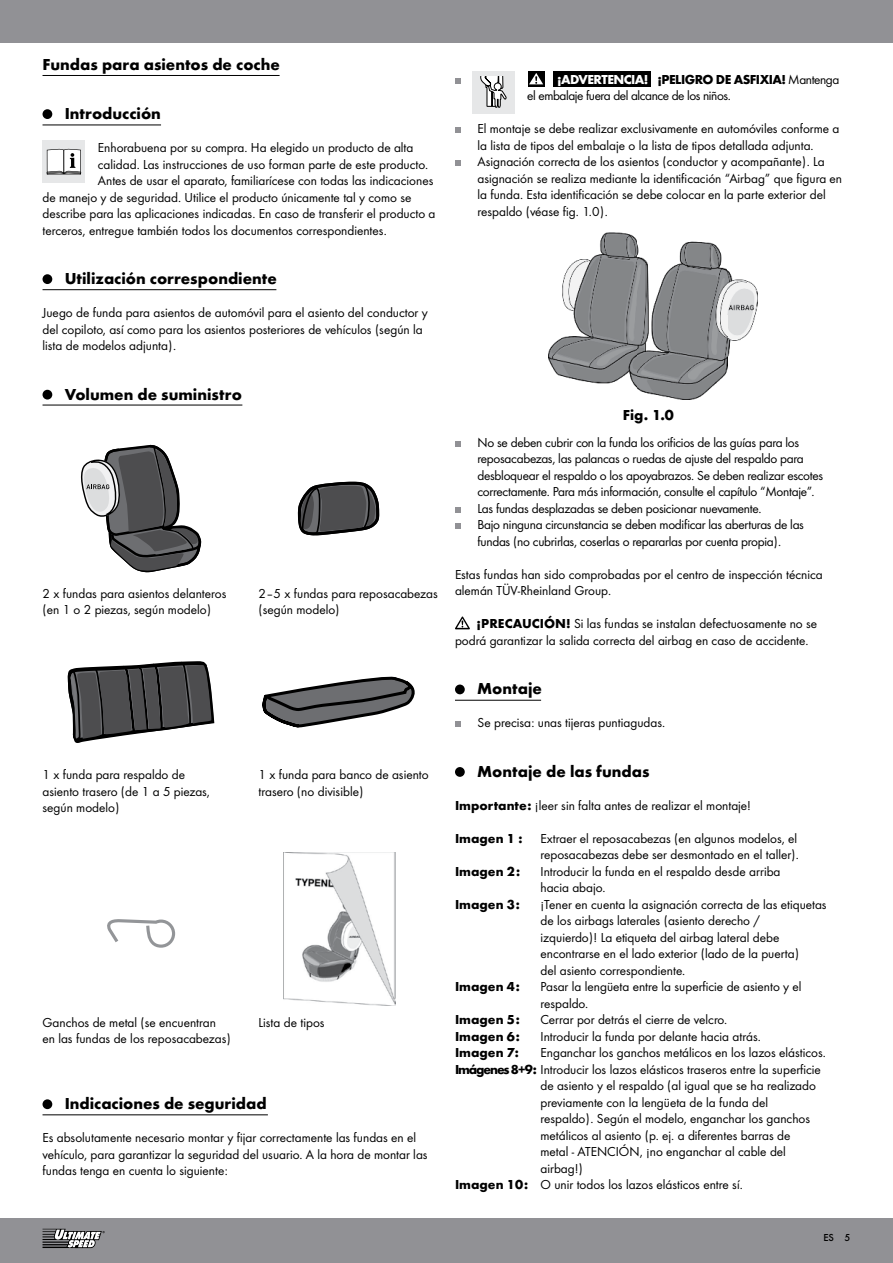
<style>
.page{position:relative;width:893px;height:1263px;background:#fff}
.page>*{position:absolute;margin:0;border:0;box-sizing:border-box;transform-origin:0 0}
.t1{font:700 16.5px "Futura";color:#000}
.t2{font:700 15px "Futura";color:#000}
.t3{font:13.5px/16.5px "Futura Boo";color:#000}
.t4{font:13.5px/16.5px "Futura Boo";letter-spacing:-.02em;color:#000}
.t5{font:700 13.5px "Futura";color:#000}
.t6{font:13.5px "Futura Boo";letter-spacing:-.03em;color:#000}
.t7{font:700 13.5px "Futura";letter-spacing:-.04em;color:#000}
.t8{font:700 13.5px "Futura";letter-spacing:-.04em;color:#fff}
.t9{font:500 10.5px "Futura";color:#000}
.s1{font-family:"Futura Boo";font-weight:400}
.s2{font-family:"Futura";font-weight:700}
</style>
<div class="page">
<div style="left:0;top:1218px;width:893px;height:45px;background:#919195"></div>
<div style="left:0;top:0;width:893px;height:43px;background:#919195"></div>
<svg style="left:43px;top:1229px;width:62px;height:19px"></svg>
<div style="left:43px;top:109px;width:9px;height:10px;background:#000;border-radius:50%"></div>
<div style="left:43px;top:274px;width:9px;height:10px;background:#000;border-radius:50%"></div>
<div style="left:43px;top:390px;width:9px;height:9px;background:#000;border-radius:50%"></div>
<div style="left:43px;top:1099px;width:9px;height:10px;background:#000;border-radius:50%"></div>
<svg style="left:455px;top:78px;width:6px;height:6px"></svg>
<svg style="left:528px;top:71px;width:16px;height:15px"></svg>
<svg style="left:529px;top:73px;width:14px;height:11px"></svg>
<svg style="left:455px;top:127px;width:6px;height:6px"></svg>
<svg style="left:455px;top:160px;width:6px;height:6px"></svg>
<svg style="left:455px;top:441px;width:6px;height:6px"></svg>
<svg style="left:455px;top:507px;width:6px;height:6px"></svg>
<svg style="left:455px;top:523px;width:6px;height:6px"></svg>
<svg style="left:455px;top:616px;width:15px;height:13px"></svg>
<div style="left:455px;top:684px;width:10px;height:10px;background:#000;border-radius:50%"></div>
<svg style="left:455px;top:721px;width:6px;height:6px"></svg>
<div style="left:455px;top:767px;width:10px;height:10px;background:#000;border-radius:50%"></div>
<hr style="left:43px;top:75px;width:237px;height:1px;background:#000">
<hr style="left:43px;top:125px;width:118px;height:1px;background:#000">
<hr style="left:455px;top:700px;width:86px;height:1px;background:#000">
<hr style="left:43px;top:289px;width:233px;height:1px;background:#000">
<hr style="left:43px;top:405px;width:199px;height:1px;background:#000">
<hr style="left:43px;top:1114px;width:225px;height:1px;background:#000">
<div style="left:43px;top:140px;width:42px;height:43px;background:#e6e7e8"></div>
<hr style="left:47px;top:174px;width:34px;height:1px;background:#000">
<svg style="left:47px;top:149px;width:34px;height:25px"></svg>
<svg style="left:81px;top:444px;width:121px;height:129px"></svg>
<svg style="left:297px;top:481px;width:83px;height:55px"></svg>
<svg style="left:67px;top:661px;width:148px;height:82px"></svg>
<svg style="left:262px;top:676px;width:153px;height:52px"></svg>
<svg style="left:107px;top:919px;width:69px;height:29px"></svg>
<img style="left:283px;top:853px;width:113px;height:153px">
<div style="left:472px;top:71px;width:42px;height:43px;background:#e6e7e8"></div>
<svg style="left:480px;top:77px;width:27px;height:31px"></svg>
<img style="left:548px;top:232px;width:209px;height:167px">
<div style="left:554px;top:71px;width:97px;height:16px;background:#000"></div>
<p class="t1" style="left:43px;top:52px;width:239px">Fundas para asientos de coche</p>
<p class="t1" style="left:65px;top:101px;width:98px">Introducción</p>
<p class="t3" style="left:98px;top:139px;width:317px">Enhorabuena por su compra. Ha elegido un producto de alta</p>
<p class="t3" style="left:98px;top:155px;width:332px">calidad. Las instrucciones de uso forman parte de este producto.</p>
<p class="t3" style="left:98px;top:172px;width:337px">Antes de usar el aparato, familiarícese con todas las indicaciones</p>
<p class="t3" style="left:43px;top:188px;width:370px">de manejo y de seguridad. Utilice el producto únicamente tal y como se</p>
<p class="t3" style="left:43px;top:205px;width:395px">describe para las aplicaciones indicadas. En caso de transferir el producto a</p>
<p class="t3" style="left:43px;top:221px;width:346px">terceros, entregue también todos los documentos correspondientes.</p>
<p class="t1" style="left:65px;top:266px;width:214px">Utilización correspondiente</p>
<p class="t3" style="left:43px;top:304px;width:387px">Juego de funda para asientos de automóvil para el asiento del conductor y del copiloto, así como para los asientos posteriores de vehículos (según la lista de modelos adjunta).</p>
<p class="t1" style="left:65px;top:382px;width:179px">Volumen de suministro</p>
<p class="t3" style="left:43px;top:584px;width:185px">2 x fundas para asientos delanteros</p>
<p class="t3" style="left:259px;top:584px;width:181px">2–5 x fundas para reposacabezas</p>
<p class="t3" style="left:43px;top:601px;width:170px">(en 1 o 2 piezas, según modelo)</p>
<p class="t3" style="left:259px;top:601px;width:83px">(según modelo)</p>
<p class="t3" style="left:43px;top:766px;width:144px">1 x funda para respaldo de</p>
<p class="t3" style="left:259px;top:766px;width:172px">1 x funda para banco de asiento</p>
<p class="t3" style="left:43px;top:782px;width:169px">asiento trasero (de 1 a 5 piezas,</p>
<p class="t3" style="left:259px;top:782px;width:106px">trasero (no divisible)</p>
<p class="t3" style="left:43px;top:799px;width:78px">según modelo)</p>
<p class="t3" style="left:43px;top:1013px;width:175px">Ganchos de metal (se encuentran</p>
<p class="t3" style="left:259px;top:1013px;width:68px">Lista de tipos</p>
<p class="t3" style="left:43px;top:1030px;width:190px">en las fundas de los reposacabezas)</p>
<p class="t1" style="left:65px;top:1091px;width:203px">Indicaciones de seguridad</p>
<p class="t3" style="left:43px;top:1129px;width:387px">Es absolutamente necesario montar y fijar correctamente las fundas en el vehículo, para garantizar la seguridad del usuario. A la hora de montar las fundas tenga en cuenta lo siguiente:</p>
<p class="t7" style="left:657px;top:69px;width:183px">¡PELIGRO DE ASFIXIA! <span class="s1">Mantenga</span></p>
<p class="t6" style="left:527px;top:86px;width:205px">el embalaje fuera del alcance de los niños.</p>
<p class="t3" style="left:477px;top:120px;width:366px">El montaje se debe realizar exclusivamente en automóviles conforme a la lista de tipos del embalaje o la lista de tipos detallada adjunta.<br>Asignación correcta de los asientos (conductor y acompañante). La asignación se realiza mediante la identificación “Airbag” que figura en la funda. Esta identificación se debe colocar en la parte exterior del respaldo (véase fig. 1.0).</p>
<p class="t8" style="left:557px;top:69px;width:93px">¡ADVERTENCIA!</p>
<p class="t2" style="left:623px;top:403px;width:53px">Fig. 1.0</p>
<p class="t4" style="left:477px;top:433px;width:347px">No se deben cubrir con la funda los orificios de las guías para los reposacabezas, las palancas o ruedas de ajuste del respaldo para desbloquear el respaldo o los apoyabrazos. Se deben realizar escotes correctamente. Para más información, consulte el capítulo “Montaje”.<br>Las fundas desplazadas se deben posicionar nuevamente.<br>Bajo ninguna circunstancia se deben modificar las aberturas de las fundas (no cubrirlas, coserlas o repararlas por cuenta propia).</p>
<p class="t3" style="left:455px;top:565px;width:369px">Estas fundas han sido comprobadas por el centro de inspección técnica alemán TÜV-Rheinland Group.</p>
<p class="t3" style="left:455px;top:615px;width:364px;text-indent:22px"><span class="s2">¡PRECAUCIÓN!</span> Si las fundas se instalan defectuosamente no se podrá garantizar la salida correcta del airbag en caso de accidente.</p>
<p class="t1" style="left:477px;top:677px;width:66px">Montaje</p>
<p class="t3" style="left:477px;top:714px;width:189px">Se precisa: unas tijeras puntiagudas.</p>
<p class="t1" style="left:477px;top:759px;width:174px">Montaje de las fundas</p>
<p class="t3" style="left:455px;top:796px;width:297px"><span class="s2">Importante:</span> ¡leer sin falta antes de realizar el montaje!</p>
<p class="t5" style="left:455px;top:828px;width:69px">Imagen 1 :</p>
<p class="t3" style="left:540px;top:829px;width:260px">Extraer el reposacabezas (en algunos modelos, el reposacabezas debe ser desmontado en el taller).</p>
<p class="t5" style="left:455px;top:861px;width:67px">Imagen 2:</p>
<p class="t3" style="left:540px;top:862px;width:242px">Introducir la funda en el respaldo desde arriba hacia abajo.</p>
<p class="t5" style="left:455px;top:894px;width:66px">Imagen 3:</p>
<p class="t3" style="left:540px;top:895px;width:288px">¡Tener en cuenta la asignación correcta de las etiquetas de los airbags laterales (asiento derecho /<br>izquierdo)! La etiqueta del airbag lateral debe encontrarse en el lado exterior (lado de la puerta)<br>del asiento correspondiente.</p>
<p class="t5" style="left:455px;top:977px;width:66px">Imagen 4:</p>
<p class="t3" style="left:540px;top:978px;width:263px">Pasar la lengüeta entre la superficie de asiento y el respaldo.</p>
<p class="t5" style="left:455px;top:1010px;width:66px">Imagen 5:</p>
<p class="t3" style="left:540px;top:1011px;width:188px">Cerrar por detrás el cierre de velcro.</p>
<p class="t5" style="left:455px;top:1026px;width:67px">Imagen 6:</p>
<p class="t3" style="left:540px;top:1027px;width:222px">Introducir la funda por delante hacia atrás.</p>
<p class="t5" style="left:455px;top:1043px;width:66px">Imagen 7:</p>
<p class="t3" style="left:540px;top:1044px;width:287px">Enganchar los ganchos metálicos en los lazos elásticos.</p>
<p class="t3" style="left:455px;top:1060px;width:367px"><span class="s2">Imágenes 8+9:</span> Introducir los lazos elásticos traseros entre la superficie</p>
<p class="t3" style="left:540px;top:1077px;width:277px">de asiento y el respaldo (al igual que se ha realizado</p>
<p class="t3" style="left:540px;top:1093px;width:229px">previamente con la lengüeta de la funda del</p>
<p class="t3" style="left:540px;top:1110px;width:271px">respaldo). Según el modelo, enganchar los ganchos</p>
<p class="t3" style="left:540px;top:1126px;width:251px">metálicos al asiento (p. ej. a diferentes barras de</p>
<p class="t3" style="left:540px;top:1143px;width:247px">metal - ATENCIÓN, ¡no enganchar al cable del</p>
<p class="t3" style="left:540px;top:1159px;width:44px">airbag!)</p>
<p class="t3" style="left:455px;top:1176px;width:289px"><span class="s2">Imagen 10:</span> O unir todos los lazos elásticos entre sí.</p>
<p class="t9" style="left:823px;top:1230px;width:28px">ES 5</p>
</div>
